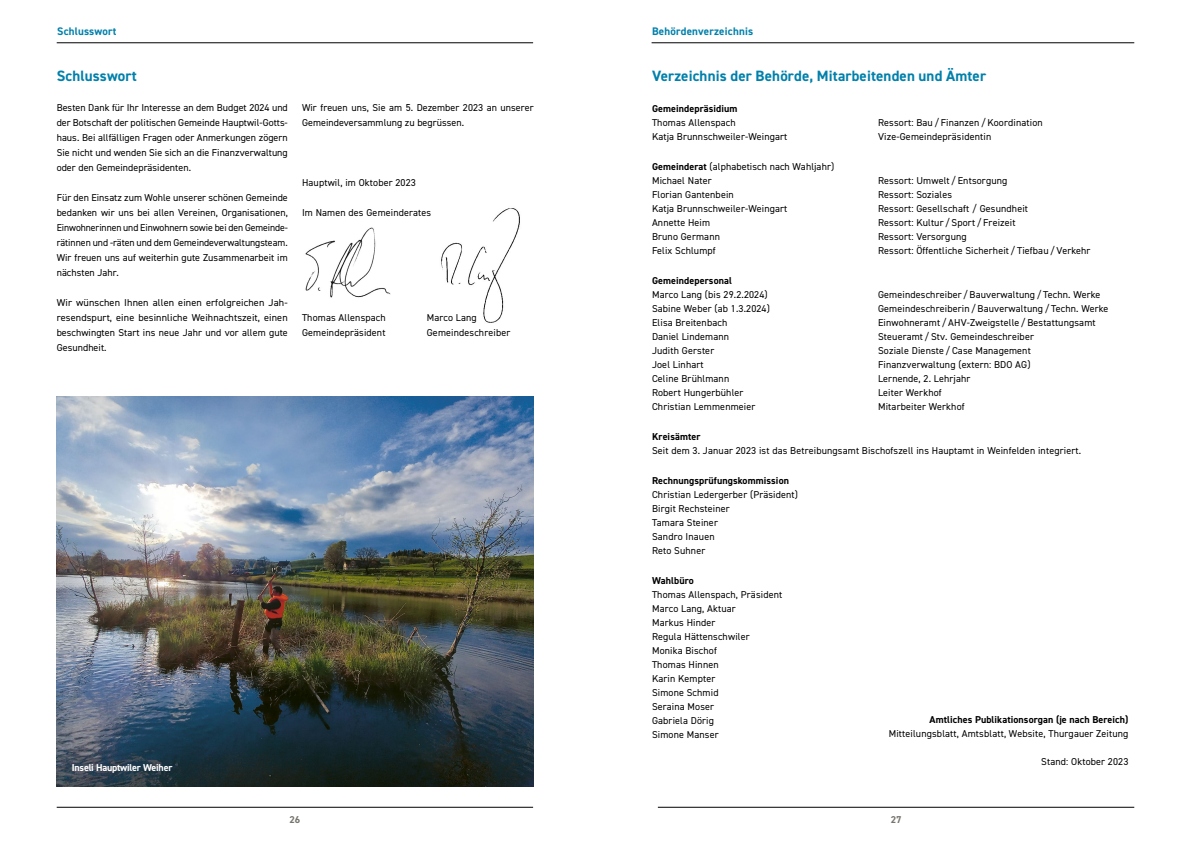
<style>
.page{position:relative;width:1191px;height:842px;background:#fff}
.page>*{position:absolute;margin:0;border:0;box-sizing:border-box;transform-origin:0 0}
.t1{font:700 15px "DIN2014";letter-spacing:.01em;color:#0080ab}
.t2{font:700 11px "DIN2014";letter-spacing:.02em;color:#0080ab}
.t3{font:10px/14px "DIN2014";letter-spacing:.015em;color:#000}
.t4{font:700 10px "DIN2014";letter-spacing:.01em;color:#000}
.t5{font:700 10px "DIN2014";letter-spacing:-.02em;color:#fff}
.t6{font:700 10px "DIN2014";color:#77756f}
.s1{font-weight:700}
</style>
<div class="page">
<hr style="left:57px;top:807px;width:476px;height:1px;background:#000">
<hr style="left:57px;top:43px;width:476px;height:1px;background:#000">
<img style="left:57px;top:396px;width:476px;height:390px">
<img style="left:441px;top:208px;width:79px;height:115px">
<hr style="left:651px;top:43px;width:483px;height:1px;background:#000">
<hr style="left:658px;top:807px;width:476px;height:1px;background:#000">
<img style="left:305px;top:227px;width:86px;height:71px">
<p class="t2" style="left:57px;top:24px;width:61px">Schlusswort</p>
<h1 class="t1" style="left:57px;top:66px;width:82px">Schlusswort</h1>
<p class="t3" style="left:57px;top:100px;width:233px;line-height:15px;text-align:justify">Besten Dank für Ihr Interesse an dem Budget 2024 und der Botschaft der politischen Gemeinde Hauptwil-Gotts&shy;haus. Bei allfälligen Fragen oder Anmerkungen zögern Sie nicht und wenden Sie sich an die Finanzverwaltung oder den Gemeindepräsidenten.</p>
<p class="t3" style="left:57px;top:190px;width:233px;line-height:15px;text-align:justify">Für den Einsatz zum Wohle unserer schönen Gemeinde bedanken wir uns bei allen Vereinen, Organisationen, Einwohnerinnen und Einwohnern sowie bei den Gemeinde&shy;rätinnen und -räten und dem Gemeindeverwaltungsteam.<br>Wir freuen uns auf weiterhin gute Zusammenarbeit im nächsten Jahr.</p>
<p class="t3" style="left:57px;top:295px;width:233px;line-height:15px;text-align:justify">Wir wünschen Ihnen allen einen erfolgreichen Jah&shy;resendspurt, eine besinnliche Weihnachtszeit, einen beschwingten Start ins neue Jahr und vor allem gute Gesundheit.</p>
<p class="t3" style="left:302px;top:100px;width:233px;line-height:15px">Wir freuen uns, Sie am 5. Dezember 2023 an unserer<br>Gemeindeversammlung zu begrüssen.</p>
<p class="t3" style="left:302px;top:175px;width:115px">Hauptwil, im Oktober 2023</p>
<p class="t3" style="left:302px;top:205px;width:131px">Im Namen des Gemeinderates</p>
<p class="t3" style="left:302px;top:310px;width:85px">Thomas Allenspach</p>
<p class="t3" style="left:427px;top:310px;width:52px">Marco Lang</p>
<p class="t3" style="left:302px;top:325px;width:85px">Gemeindepräsident</p>
<p class="t3" style="left:427px;top:325px;width:85px">Gemeindeschreiber</p>
<p class="t5" style="left:57px;top:760px;width:45px">Xxxxxxxxx</p>
<p class="t5" style="left:72px;top:760px;width:102px">Inseli Hauptwiler Weiher</p>
<p class="t6" style="left:289px;top:813px;width:12px">26</p>
<p class="t2" style="left:652px;top:24px;width:103px">Behördenverzeichnis</p>
<h1 class="t1" style="left:652px;top:66px;width:336px">Verzeichnis der Behörde, Mitarbeitenden und Ämter</h1>
<p class="t4" style="left:652px;top:102px;width:87px">Gemeindepräsidium</p>
<p class="t3" style="left:652px;top:115px;width:85px">Thomas Allenspach</p>
<p class="t3" style="left:878px;top:115px;width:166px">Ressort: Bau / Finanzen /Koordination</p>
<p class="t3" style="left:652px;top:129px;width:137px">Katja Brunnschweiler-Weingart</p>
<p class="t3" style="left:878px;top:129px;width:115px">Vize-Gemeindepräsidentin</p>
<p class="t3" style="left:652px;top:159px;width:184px"><span class="s1">Gemeinderat</span> (alphabetisch nach Wahljahr)<br>Michael Nater</p>
<p class="t3" style="left:878px;top:173px;width:131px">Ressort: Umwelt / Entsorgung</p>
<p class="t3" style="left:652px;top:187px;width:83px">Florian Gantenbein</p>
<p class="t3" style="left:878px;top:187px;width:76px">Ressort: Soziales</p>
<p class="t3" style="left:652px;top:201px;width:137px">Katja Brunnschweiler-Weingart</p>
<p class="t3" style="left:878px;top:201px;width:151px">Ressort: Gesellschaft / Gesundheit</p>
<p class="t3" style="left:652px;top:215px;width:60px">Annette Heim</p>
<p class="t3" style="left:878px;top:215px;width:139px">Ressort: Kultur / Sport / Freizeit</p>
<p class="t3" style="left:652px;top:229px;width:69px">Bruno Germann</p>
<p class="t3" style="left:878px;top:229px;width:90px">Ressort: Versorgung</p>
<p class="t3" style="left:652px;top:243px;width:65px">Felix Schlumpf</p>
<p class="t3" style="left:878px;top:243px;width:214px">Ressort: Öffentliche Sicherheit / Tiefbau / Verkehr</p>
<p class="t4" style="left:652px;top:274px;width:81px">Gemeindepersonal</p>
<p class="t3" style="left:652px;top:287px;width:117px">Marco Lang (bis 29.2.2024)</p>
<p class="t3" style="left:878px;top:287px;width:224px">Gemeindeschreiber / Bauverwaltung / Techn. Werke</p>
<p class="t3" style="left:652px;top:301px;width:119px">Sabine Weber (ab 1.3.2024)</p>
<p class="t3" style="left:878px;top:301px;width:232px">Gemeindeschreiberin / Bauverwaltung / Techn. Werke</p>
<p class="t3" style="left:652px;top:315px;width:77px">Elisa Breitenbach</p>
<p class="t3" style="left:878px;top:315px;width:219px">Einwohneramt / AHV-Zweigstelle / Bestattungsamt</p>
<p class="t3" style="left:652px;top:329px;width:79px">Daniel Lindemann</p>
<p class="t3" style="left:878px;top:329px;width:157px">Steueramt / Stv. Gemeindeschreiber</p>
<p class="t3" style="left:652px;top:343px;width:64px">Judith Gerster</p>
<p class="t3" style="left:878px;top:343px;width:154px">Soziale Dienste / Case Management</p>
<p class="t3" style="left:652px;top:357px;width:53px">Joel Linhart</p>
<p class="t3" style="left:878px;top:357px;width:154px">Finanzverwaltung (extern: BDO AG)</p>
<p class="t3" style="left:652px;top:371px;width:79px">Celine Brühlmann</p>
<p class="t3" style="left:878px;top:371px;width:94px">Lernende, 2. Lehrjahr</p>
<p class="t3" style="left:652px;top:385px;width:93px">Robert Hungerbühler</p>
<p class="t3" style="left:878px;top:385px;width:65px">Leiter Werkhof</p>
<p class="t3" style="left:652px;top:399px;width:105px">Christian Lemmenmeier</p>
<p class="t3" style="left:878px;top:399px;width:88px">Mitarbeiter Werkhof</p>
<p class="t4" style="left:652px;top:430px;width:50px">Kreisämter</p>
<p class="t3" style="left:652px;top:443px;width:430px">Seit dem 3. Januar 2023 ist das Betreibungsamt Bischofszell ins Hauptamt in Weinfelden integriert.</p>
<p class="t4" style="left:652px;top:474px;width:138px">Rechnungsprüfungskommission</p>
<p class="t3" style="left:652px;top:487px;width:148px">Christian Ledergerber (Präsident)<br>Birgit Rechsteiner<br>Tamara Steiner<br>Sandro Inauen<br>Reto Suhner</p>
<p class="t4" style="left:652px;top:574px;width:43px">Wahlbüro</p>
<p class="t3" style="left:652px;top:587px;width:132px">Thomas Allenspach, Präsident<br>Marco Lang, Aktuar<br>Markus Hinder<br>Regula Hättenschwiler<br>Monika Bischof<br>Thomas Hinnen<br>Karin Kempter<br>Simone Schmid<br>Seraina Moser<br>Gabriela Dörig<br>Simone Manser</p>
<p class="t4" style="left:929px;top:713px;width:200px">Amtliches Publikationsorgan (je nach Bereich)</p>
<p class="t3" style="left:888px;top:727px;width:241px">Mitteilungsblatt, Amtsblatt, Website, Thurgauer Zeitung</p>
<p class="t3" style="left:1041px;top:755px;width:89px">Stand: Oktober 2023</p>
<p class="t6" style="left:890px;top:813px;width:12px">27</p>
</div>
